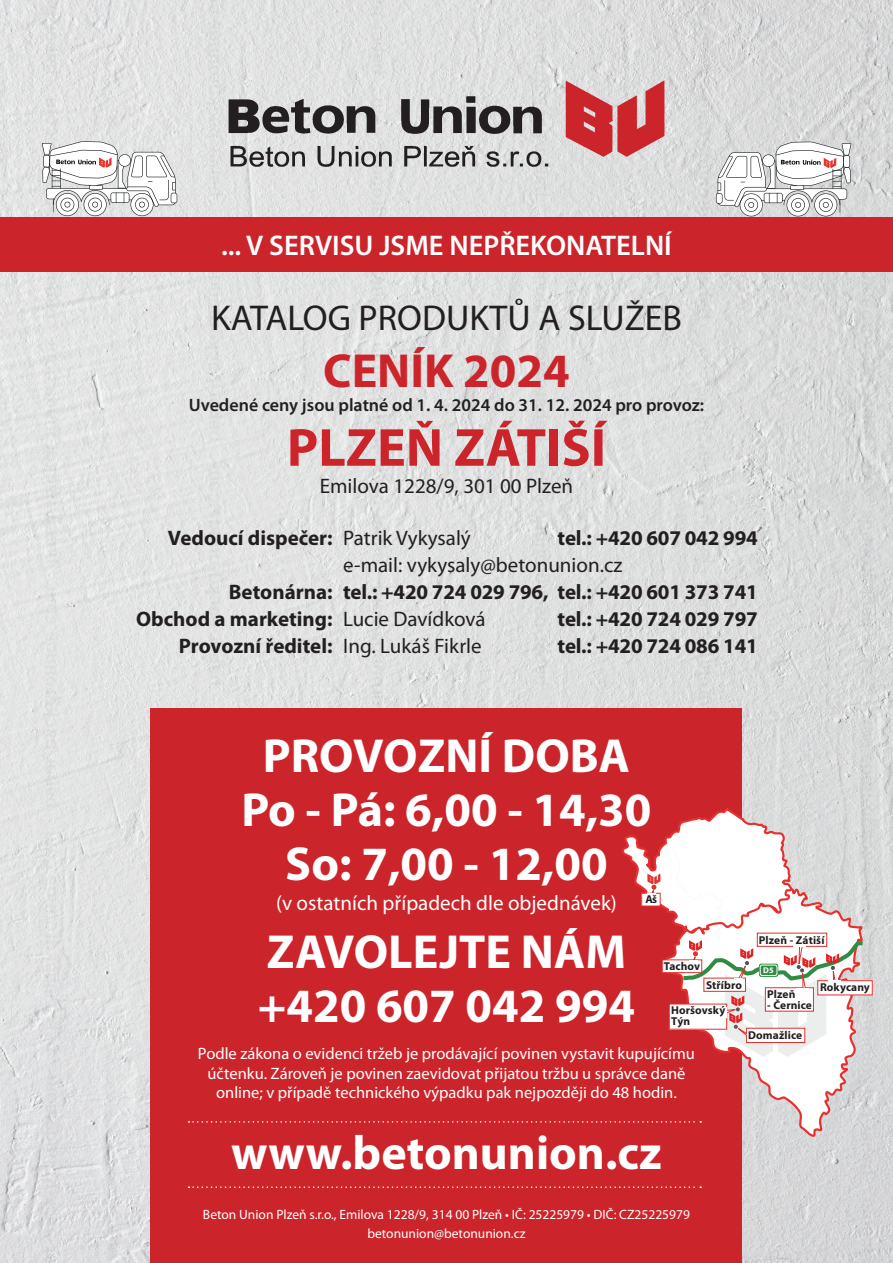
<style>
.page{position:relative;width:893px;height:1263px;background:#fff}
.page>*{position:absolute;margin:0;border:0;box-sizing:border-box;transform-origin:0 0}
.t1{font:700 54px "Myriad Pro";color:#cc242b}
.t2{font:700 48px/54px "Myriad Pro";color:#fff;text-align:center}
.t3{font:700 48px "Myriad Pro";color:#cc242b}
.t4{font:36px "Myriad Pro";color:#231f20}
.t5{font:600 28.5px "Myriad Pro";color:#fff}
.t6{font:700 21px/27px "Myriad Pro";letter-spacing:-.01em;color:#231f20}
.t7{font:21px "Myriad Pro";color:#231f20}
.t8{font:21px "Myriad Pro";color:#fff}
.t9{font:600 18px "Myriad Pro";color:#231f20}
.t10{font:16.5px/19.5px "Myriad Pro";color:#fff;text-align:center}
.t11{font:13.5px/19.5px "Myriad Pro";color:#fff;text-align:center}
.t12{font:700 11.4px/10.5px "Myriad Pro";letter-spacing:.01em;color:#231f20}
.t13{font:700 8.4px "Myriad Pro";color:#fff}
.s1{font-weight:400}
</style>
<div class="page">
<img style="left:0;top:0;width:893px;height:1263px">
<div style="left:0;top:218px;width:893px;height:54px;background:#cc242b"></div>
<div style="left:151px;top:708px;width:591px;height:555px;background:#cc242b"></div>
<svg style="left:566px;top:80px;width:98px;height:77px;background:#d26a6e"></svg>
<svg style="left:229px;top:99px;width:146px;height:35px;background:#7b7a7a"></svg>
<svg style="left:401px;top:96px;width:141px;height:38px;background:#888787"></svg>
<svg style="left:230px;top:146px;width:75px;height:21px;background:#9c9b9b"></svg>
<svg style="left:317px;top:146px;width:75px;height:21px;background:#a5a5a5"></svg>
<svg style="left:404px;top:146px;width:71px;height:21px"></svg>
<svg style="left:486px;top:151px;width:62px;height:16px"></svg>
<svg style="left:189px;top:1121px;width:474px;height:2px"></svg>
<svg style="left:189px;top:1186px;width:512px;height:2px"></svg>
<svg style="left:42px;top:141px;width:135px;height:75px"></svg>
<svg style="left:716px;top:142px;width:135px;height:74px"></svg>
<svg style="left:665px;top:1057px;width:199px;height:80px"></svg>
<svg style="left:622px;top:806px;width:249px;height:251px"></svg>
<svg style="left:820px;top:1135px;width:51px;height:11px"></svg>
<h3 class="t5" style="left:221px;top:228px;width:452px">... V SERVISU JSME NEPŘEKONATELNÍ</h3>
<h3 class="t4" style="left:211px;top:295px;width:472px">KATALOG PRODUKTŮ A SLUŽEB</h3>
<h2 class="t3" style="left:323px;top:340px;width:248px">CENÍK 2024</h2>
<p class="t9" style="left:189px;top:394px;width:517px">Uvedené ceny jsou platné od 1. 4. 2024 do 31. 12. 2024 pro provoz:</p>
<h1 class="t1" style="left:287px;top:412px;width:321px">PLZEŇ ZÁTIŠÍ</h1>
<p class="t7" style="left:320px;top:473px;width:255px">Emilova 1228/9, 301 00 Plzeň</p>
<p class="t6" style="left:168px;top:524px;width:304px">Vedoucí dispečer: <span class="s1">Patrik Vykysalý</span></p>
<p class="t6" style="left:558px;top:524px;width:202px">tel.: +420 607 042 994</p>
<p class="t7" style="left:343px;top:552px;width:281px">e-mail: vykysaly@betonunion.cz</p>
<p class="t6" style="left:136px;top:578px;width:623px;text-indent:93px">Betonárna: tel.: +420 724 029 796, tel.: +420 601 373 741<br>Obchod a marketing: <span class="s1">Lucie Davídková</span></p>
<p class="t6" style="left:558px;top:605px;width:202px">tel.: +420 724 029 797</p>
<p class="t6" style="left:179px;top:632px;width:304px">Provozní ředitel: <span class="s1">Ing. Lukáš Fikrle</span></p>
<p class="t6" style="left:558px;top:632px;width:202px">tel.: +420 724 086 141</p>
<h2 class="t2" style="left:241px;top:728px;width:412px">PROVOZNÍ DOBA<br>Po - Pá: 6,00 - 14,30<br>So: 7,00 - 12,00</h2>
<p class="t8" style="left:276px;top:890px;width:342px">(v ostatních případech dle objednávek)</p>
<h2 class="t2" style="left:258px;top:923px;width:379px;text-align:left">ZAVOLEJTE NÁM +420 607 042 994</h2>
<p class="t12" style="left:645px;top:894px;width:13px">Aš</p>
<p class="t12" style="left:759px;top:934px;width:67px">Plzeň - Zátiší</p>
<p class="t12" style="left:664px;top:960px;width:38px">Tachov</p>
<p class="t13" style="left:763px;top:965px;width:12px">D5</p>
<p class="t12" style="left:706px;top:979px;width:38px">Stříbro</p>
<p class="t12" style="left:820px;top:981px;width:51px">Rokycany</p>
<p class="t12" style="left:767px;top:989px;width:30px">Plzeň</p>
<p class="t12" style="left:767px;top:999px;width:46px">- Černice</p>
<p class="t12" style="left:671px;top:1005px;width:56px">Horšovský<br>Týn</p>
<p class="t10" style="left:198px;top:1044px;width:498px">Podle zákona o evidenci tržeb je prodávající povinen vystavit kupujícímu účtenku. Zároveň je povinen zaevidovat přijatou tržbu u správce daně online; v případě technického výpadku pak nejpozději do 48 hodin.</p>
<h2 class="t2" style="left:231px;top:1124px;width:432px">www.betonunion.cz</h2>
<p class="t11" style="left:203px;top:1204px;width:489px">Beton Union Plzeň s.r.o., Emilova 1228/9, 314 00 Plzeň • IČ: 25225979 • DIČ: CZ25225979 betonunion@betonunion.cz</p>
<p class="t12" style="left:748px;top:1029px;width:56px">Domažlice</p>
</div>
